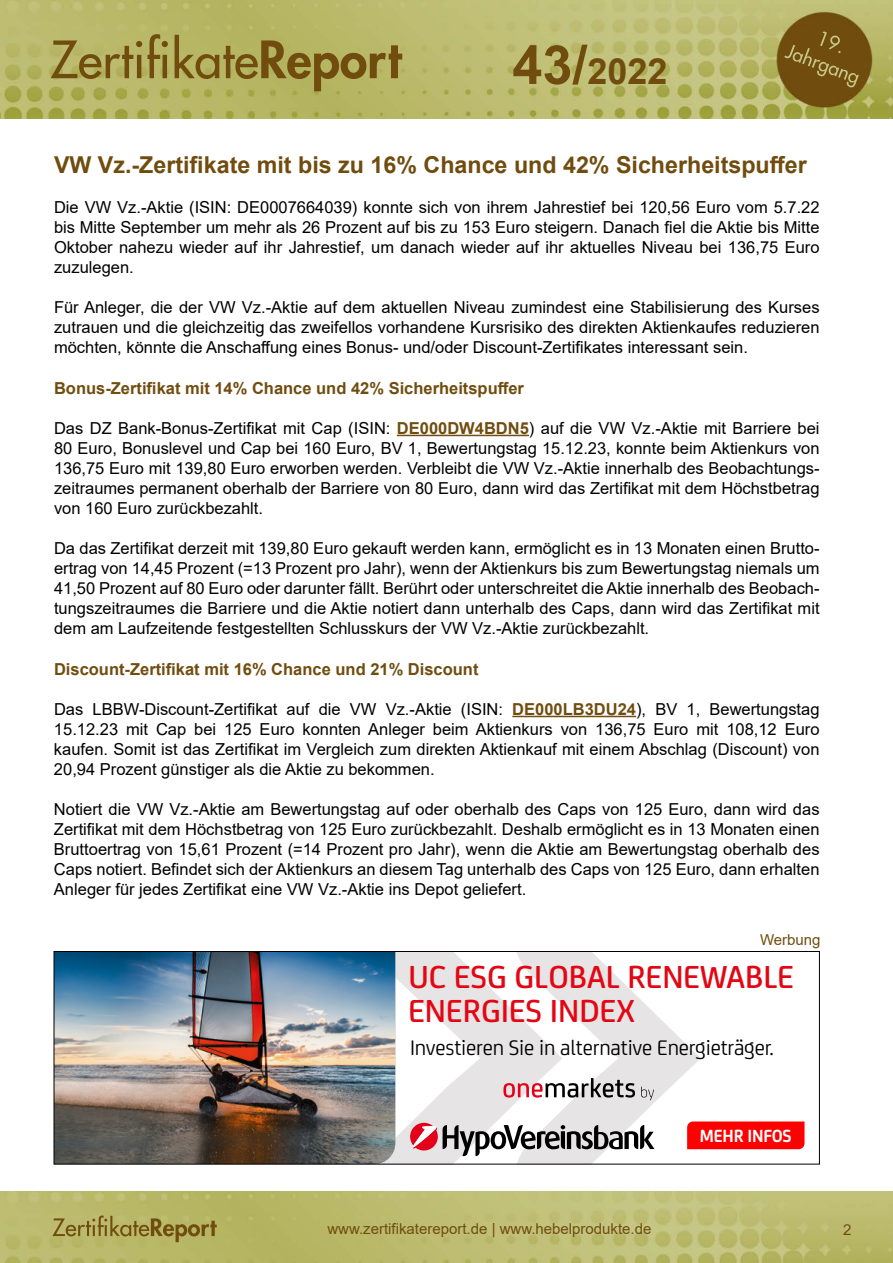
<style>
.page{position:relative;width:893px;height:1263px;background:#fff}
.page>*{position:absolute;margin:0;border:0;box-sizing:border-box;transform-origin:0 0}
.t1{font:700 36px "Arial";color:#704d0f}
.t2{font:500 34.05px/34px "Uni Credit";color:#e30613}
.t3{font:700 23.25px "Arial";color:#704d0f}
.t4{font:22.5px "Uni Credit";letter-spacing:-.01em;color:#000}
.t5{font:700 18.9px "Uni Credit";letter-spacing:-.01em;color:#fff;scale:.95 1}
.t6{font:16.5px/20.1px "Arial";color:#000;text-align:justify}
.t7{font:700 16.5px "Arial";color:#704d0f}
.t8{font:15px "Arial";color:#704d0f}
.s1{font-size:54px}
.s2{font-weight:700;color:#704d0f}
</style>
<div class="page">
<img style="left:0;top:1192px;width:893px;height:71px">
<img style="left:0;top:0;width:893px;height:119px">
<hr style="left:397px;top:435px;width:132px;height:1px;background:#704d0f">
<hr style="left:512px;top:716px;width:124px;height:1px;background:#704d0f">
<svg style="left:395px;top:953px;width:409px;height:209px"></svg>
<img style="left:56px;top:953px;width:339px;height:209px">
<div style="left:54px;top:951px;width:766px;height:213px;border:1px solid #000"></div>
<h1 class="t1" style="left:512px;top:46px;width:157px"><span class="s1">43/</span>2022</h1>
<h3 class="t3" style="left:54px;top:148px;width:754px">VW Vz.-Zertifikate mit bis zu 16% Chance und 42% Sicherheitspuffer</h3>
<p class="t6" style="left:54px;top:197px;width:767px">Die VW Vz.-Aktie (ISIN: DE0007664039) konnte sich von ihrem Jahrestief bei 120,56 Euro vom 5.7.22 bis Mitte September um mehr als 26 Prozent auf bis zu 153 Euro steigern. Danach fiel die Aktie bis Mitte Oktober nahezu wieder auf ihr Jahrestief, um danach wieder auf ihr aktuelles Niveau bei 136,75 Euro zuzulegen.</p>
<p class="t6" style="left:54px;top:297px;width:767px">Für Anleger, die der VW Vz.-Aktie auf dem aktuellen Niveau zumindest eine Stabilisierung des Kurses zutrauen und die gleichzeitig das zweifellos vorhandene Kursrisiko des direkten Aktienkaufes reduzieren möchten, könnte die Anschaffung eines Bonus- und/oder Discount-Zertifikates interessant sein.</p>
<p class="t7" style="left:54px;top:376px;width:471px">Bonus-Zertifikat mit 14% Chance und 42% Sicherheitspuffer</p>
<p class="t6" style="left:54px;top:418px;width:767px">Das DZ Bank-Bonus-Zertifikat mit Cap (ISIN: <span class="s2">DE000DW4BDN5</span>) auf die VW Vz.-Aktie mit Barriere bei 80 Euro, Bonuslevel und Cap bei 160 Euro, BV 1, Bewertungstag 15.12.23, konnte beim Aktienkurs von 136,75 Euro mit 139,80 Euro erworben werden. Verbleibt die VW Vz.-Aktie innerhalb des Beobachtungs&shy;zeitraumes permanent oberhalb der Barriere von 80 Euro, dann wird das Zertifikat mit dem Höchstbetrag von 160 Euro zurückbezahlt.</p>
<p class="t6" style="left:54px;top:538px;width:767px">Da das Zertifikat derzeit mit 139,80 Euro gekauft werden kann, ermöglicht es in 13 Monaten einen Brutto&shy;ertrag von 14,45 Prozent (=13 Prozent pro Jahr), wenn der Aktienkurs bis zum Bewertungstag niemals um 41,50 Prozent auf 80 Euro oder darunter fällt. Berührt oder unterschreitet die Aktie innerhalb des Beobach&shy;tungszeitraumes die Barriere und die Aktie notiert dann unterhalb des Caps, dann wird das Zertifikat mit dem am Laufzeitende festgestellten Schlusskurs der VW Vz.-Aktie zurückbezahlt.</p>
<p class="t7" style="left:54px;top:657px;width:426px">Discount-Zertifikat mit 16% Chance und 21% Discount</p>
<p class="t6" style="left:54px;top:699px;width:767px">Das LBBW-Discount-Zertifikat auf die VW Vz.-Aktie (ISIN: <span class="s2">DE000LB3DU24</span>), BV 1, Bewertungstag 15.12.23 mit Cap bei 125 Euro konnten Anleger beim Aktienkurs von 136,75 Euro mit 108,12 Euro kaufen. Somit ist das Zertifikat im Vergleich zum direkten Aktienkauf mit einem Abschlag (Discount) von 20,94 Prozent günstiger als die Aktie zu bekommen.</p>
<p class="t6" style="left:54px;top:799px;width:767px">Notiert die VW Vz.-Aktie am Bewertungstag auf oder oberhalb des Caps von 125 Euro, dann wird das Zertifikat mit dem Höchstbetrag von 125 Euro zurückbezahlt. Deshalb ermöglicht es in 13 Monaten einen Bruttoertrag von 15,61 Prozent (=14 Prozent pro Jahr), wenn die Aktie am Bewertungstag oberhalb des Caps notiert. Befindet sich der Aktienkurs an diesem Tag unterhalb des Caps von 125 Euro, dann erhalten Anleger für jedes Zertifikat eine VW Vz.-Aktie ins Depot geliefert.</p>
<p class="t8" style="left:760px;top:930px;width:62px">Werbung</p>
<h2 class="t2" style="left:408px;top:958px;width:387px">UC ESG GLOBAL RENEWABLE<br>ENERGIES INDEX</h2>
<h3 class="t4" style="left:410px;top:1032px;width:365px">Investieren Sie in alternative Energieträger.</h3>
<p class="t5" style="left:700px;top:1122px;width:98px">MEHR INFOS</p>
<p class="t8" style="left:327px;top:1218px;width:326px">www.zertifikatereport.de | www.hebelprodukte.de</p>
<p class="t8" style="left:843px;top:1219px;width:10px">2</p>
</div>
